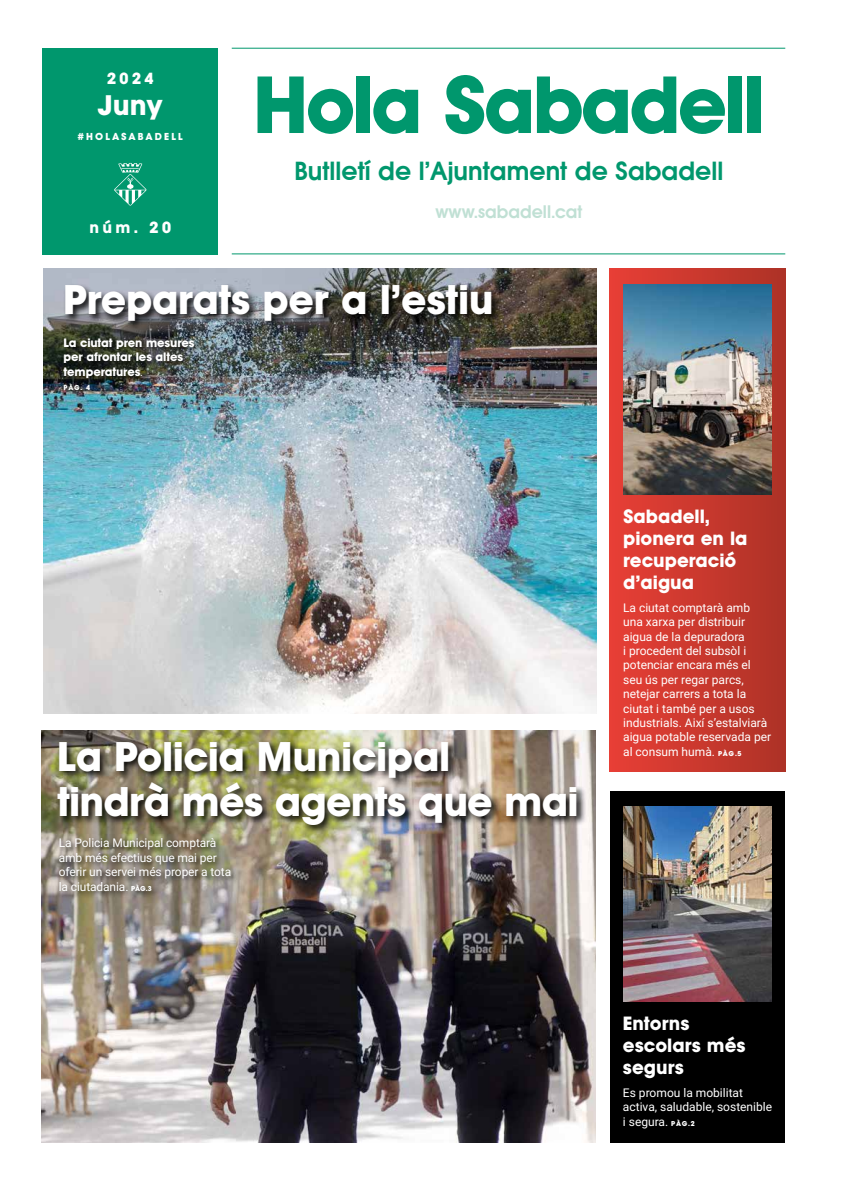
<style>
.page{position:relative;width:842px;height:1191px;background:#fff}
.page>*{position:absolute;margin:0;border:0;box-sizing:border-box;transform-origin:0 0}
.t1{font:700 80px "Avant Garde Two BQ";letter-spacing:-.04em;color:#00976d}
.t2{font:700 41px/45px "Avant Garde Two BQ";letter-spacing:-.01em;color:#fff}
.t3{font:700 28px "Avant Garde Two BQ";color:#fff}
.t4{font:600 26px "Avant Garde Two BQ";color:#00976d}
.t5{font:700 19px/22px "Avant Garde Two BQ";color:#fff}
.t6{font:600 18px "Avant Garde Two BQ";color:#c0e0d4}
.t7{font:700 16px "Avant Garde Two BQ";letter-spacing:.22em;color:#fff}
.t8{font:12px/14.4px "Roboto";color:#fff}
.t9{font:700 12px/14.4px "Avant Garde Two BQ";letter-spacing:-.01em;color:#fff}
.t10{font:700 10px "Avant Garde Two BQ";letter-spacing:.2em;color:#fff}
.t11{font:700 7px "Avant Garde Two BQ";color:#fff}
.s1{font-size:7px}
.s2{font-family:"Avant Garde Two BQ";font-weight:700;font-size:7px}
</style>
<div class="page">
<img style="left:42px;top:731px;width:553px;height:411px">
<img style="left:43px;top:269px;width:554px;height:445px">
<hr style="left:232px;top:253px;width:553px;height:1px;background:#00976d">
<hr style="left:232px;top:48px;width:553px;height:1px;background:#00976d">
<div style="left:42px;top:48px;width:176px;height:206px;background:#00976d"></div>
<svg style="left:114px;top:163px;width:33px;height:43px"></svg>
<div style="left:609px;top:269px;width:176px;height:502px;background:linear-gradient(to right,#e93e35,#ac3428)"></div>
<div style="left:62px;top:336px;width:140px;height:62px;background:#000;opacity:.75"></div>
<img style="left:623px;top:285px;width:148px;height:209px">
<div style="left:610px;top:791px;width:174px;height:351px;background:#000"></div>
<img style="left:623px;top:806px;width:148px;height:195px">
<div style="left:63px;top:283px;width:439px;height:47px;background:#000;opacity:.9"></div>
<div style="left:57px;top:836px;width:182px;height:62px;background:#000;opacity:.75"></div>
<div style="left:56px;top:740px;width:531px;height:94px;background:#000;opacity:.9"></div>
<h3 class="t7" style="left:107px;top:69px;width:48px">2024</h3>
<h3 class="t3" style="left:98px;top:88px;width:67px">Juny</h3>
<p class="t10" style="left:78px;top:130px;width:107px">#HOLASABADELL</p>
<h3 class="t7" style="left:89px;top:218px;width:83px">núm. 20</h3>
<h1 class="t1" style="left:253px;top:58px;width:513px">Hola Sabadell</h1>
<h3 class="t4" style="left:294px;top:155px;width:431px">Butlletí de l’Ajuntament de Sabadell</h3>
<h3 class="t6" style="left:435px;top:201px;width:148px">www.sabadell.cat</h3>
<h2 class="t2" style="left:63px;top:278px;width:432px">Preparats per a l’estiu</h2>
<p class="t9" style="left:64px;top:336px;width:133px">La ciutat pren mesures per afrontar les altes temperatures<span class="s1">.</span></p>
<p class="t11" style="left:64px;top:383px;width:28px">PÀG. 4</p>
<h2 class="t2" style="left:57px;top:734px;width:523px">La Policia Municipal<br>tindrà més agents que mai</h2>
<p class="t8" style="left:59px;top:835px;width:174px">La Policia Municipal comptarà amb més efectius que mai per oferir un servei més proper a tota la ciutadania. <span class="s2">PÀG.3</span></p>
<h3 class="t5" style="left:623px;top:505px;width:126px">Sabadell, pionera en la recuperació d’aigua</h3>
<p class="t8" style="left:623px;top:600px;width:149px">La ciutat comptarà amb una xarxa per distribuir aigua de la depuradora<br>i procedent del subsòl i potenciar encara més el seu ús per regar parcs, netejar carrers a tota la ciutat i també per a usos industrials. Així s’estalviarà aigua potable reservada per al consum humà. <span class="s2">PÀG.5</span></p>
<h3 class="t5" style="left:623px;top:1012px;width:124px">Entorns escolars més segurs</h3>
<p class="t8" style="left:623px;top:1085px;width:151px">Es promou la mobilitat activa, saludable, sostenible i segura. <span class="s2">PÀG.2</span></p>
</div>
